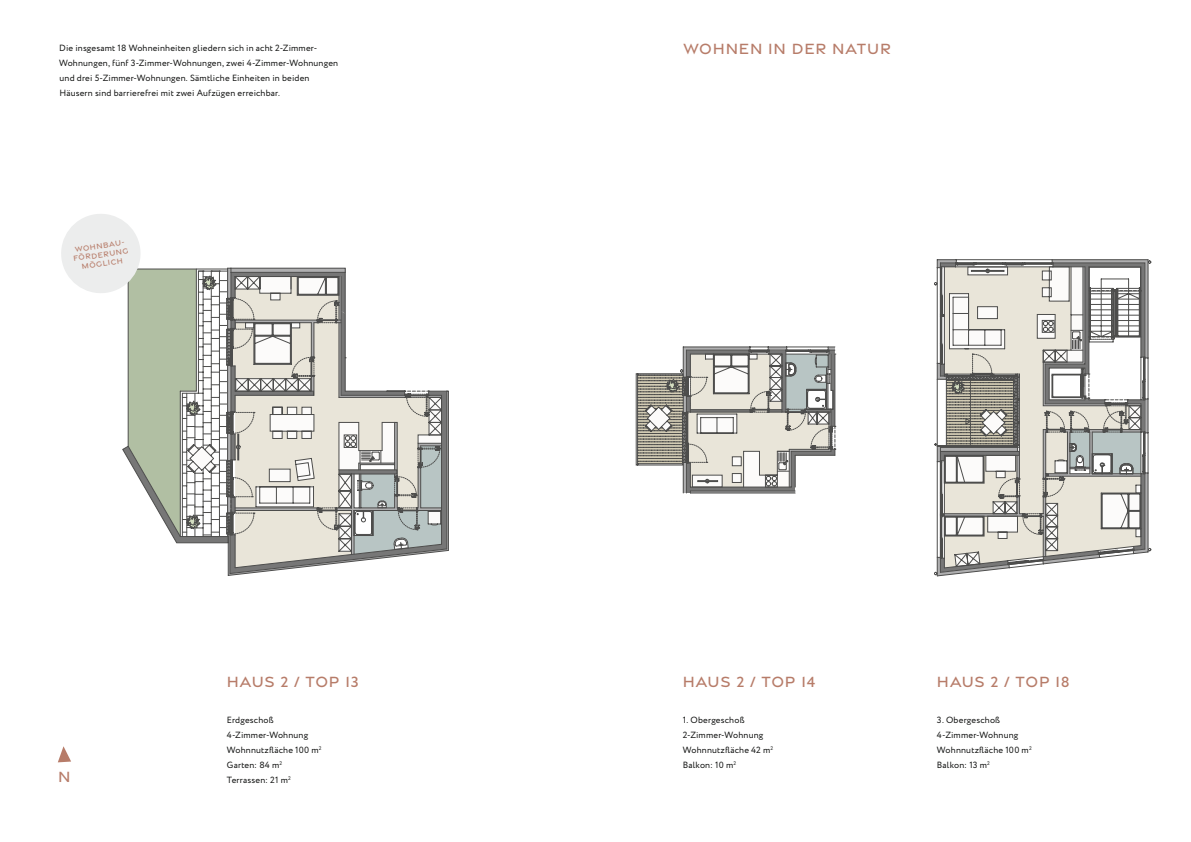
<style>
.page{position:relative;width:1191px;height:842px;background:#fff}
.page>*{position:absolute;margin:0;border:0;box-sizing:border-box;transform-origin:0 0}
.Headline{font:500 16px "Gravesend Sans";letter-spacing:.05em;color:#b77c69}
.t1{font:9px/15px "Circe";letter-spacing:.02em;color:#131413}
.t2{font:500 8px/9px "Gravesend Sans";color:#b77c69;text-align:center}
</style>
<div class="page">
<div style="left:636px;top:374px;width:2px;height:91px;border:1px solid #4d4d4c"></div>
<hr style="left:690px;top:493px;width:105px;height:1px;background:#4d4d4c">
<svg style="left:637px;top:347px;width:199px;height:146px"></svg>
<svg style="left:934px;top:260px;width:217px;height:316px"></svg>
<svg style="left:61px;top:214px;width:388px;height:362px"></svg>
<svg style="left:58px;top:746px;width:13px;height:16px"></svg>
<p class="t1" style="left:59px;top:41px;width:281px">Die insgesamt 18 Wohneinheiten gliedern sich in acht 2-Zimmer-Wohnungen, fünf 3-Zimmer-Wohnungen, zwei 4-Zimmer-Wohnungen und drei 5-Zimmer-Wohnungen. Sämtliche Einheiten in beiden Häusern sind barrierefrei mit zwei Aufzügen erreichbar.</p>
<p class="t2" style="left:71px;top:245px;width:57px;rotate:-8deg">WOHNBAU-<br>FÖRDERUNG<br>MÖGLICH</p>
<p class="Headline" style="left:58px;top:767px;width:14px">N</p>
<p class="Headline" style="left:227px;top:672px;width:133px">HAUS 2 / TOP 13</p>
<p class="t1" style="left:227px;top:713px;width:96px">Erdgeschoß<br>4-Zimmer-Wohnung<br>Wohnnutzfläche 100 m<sup>2<br></sup>Garten: 84 m<sup>2<br></sup>Terrassen: 21 m<sup>2</sup></p>
<p class="Headline" style="left:683px;top:39px;width:209px">WOHNEN IN DER NATUR</p>
<p class="Headline" style="left:683px;top:672px;width:134px">HAUS 2 / TOP 14</p>
<p class="t1" style="left:683px;top:713px;width:92px">1. Obergeschoß<br>2-Zimmer-Wohnung<br>Wohnnutzfläche 42 m<sup>2<br></sup>Balkon: 10 m<sup>2</sup></p>
<p class="Headline" style="left:937px;top:672px;width:134px">HAUS 2 / TOP 18</p>
<p class="t1" style="left:937px;top:713px;width:96px">3. Obergeschoß<br>4-Zimmer-Wohnung<br>Wohnnutzfläche 100 m<sup>2<br></sup>Balkon: 13 m<sup>2</sup></p>
</div>
